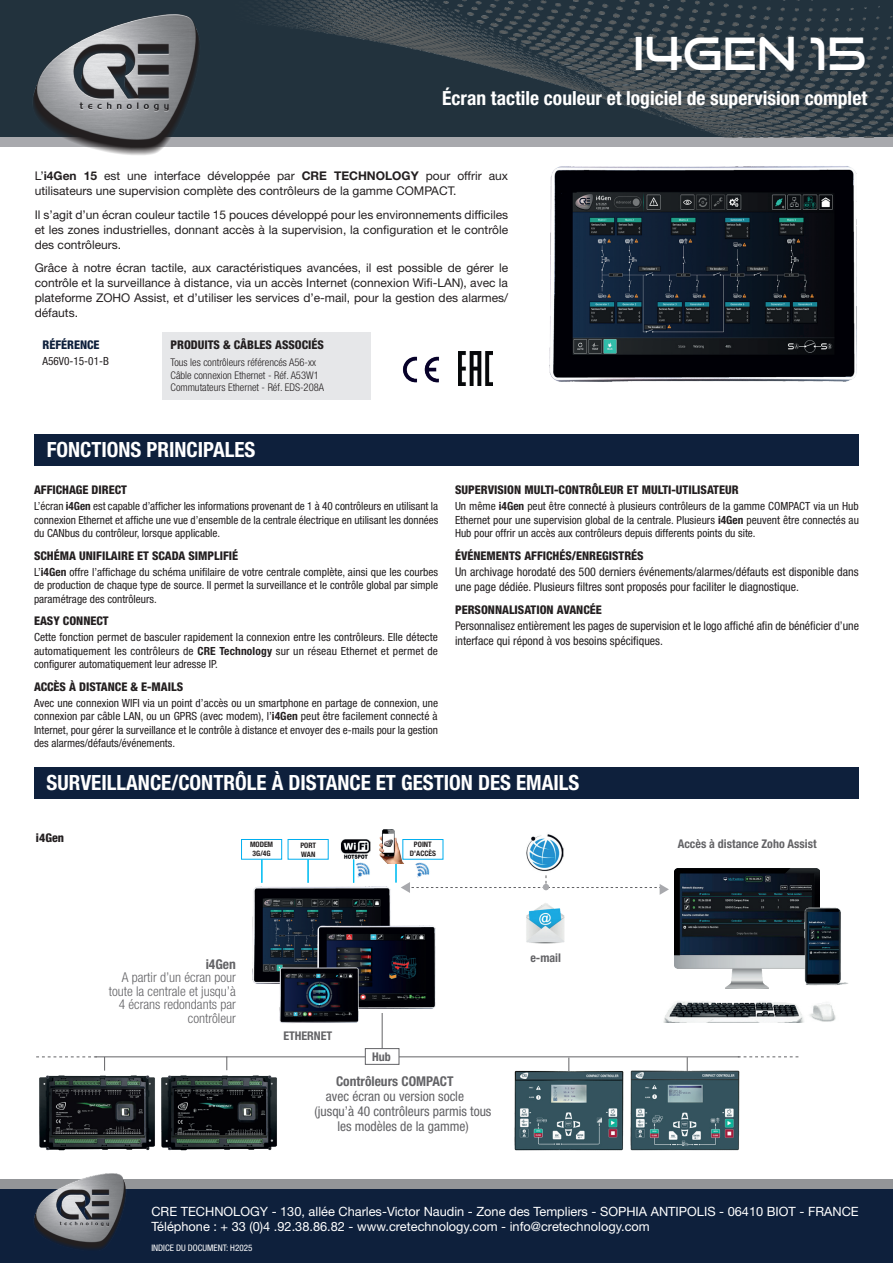
<style>
.page{position:relative;width:893px;height:1263px;background:#fff}
.page>*{position:absolute;margin:0;border:0;box-sizing:border-box;transform-origin:0 0}
.t1{font:45.15px "Good Times Rg";color:#fff}
.t2{font:700 condensed 21px "Helvetica Neue LT Std";color:#fff}
.t3{font:700 condensed 19.5px "Helvetica Neue LT Std";color:#fff}
.t4{font:condensed 13.5px "Helvetica Neue LT Std";color:#636366}
.t5{font:300 condensed 13.5px/13.5px "Helvetica Neue LT Std";color:#636366;text-align:right}
.t6{font:700 condensed 13.5px "Helvetica Neue LT Std";color:#636366}
.t7{font:12.75px/15.3px "Helvetica Neue LT Std";color:#fff}
.t8{font:12px/15px "Helvetica Neue LT Std";color:#231f20;text-align:justify}
.t9{font:condensed 12px/14.4px "Helvetica Neue LT Std";color:#231f20}
.t10{font:800 condensed 12px "Helvetica Neue LT Std";color:#231f20}
.t11{font:700 condensed 12px "Helvetica Neue LT Std";color:#636366}
.t12{font:800 condensed 12px "Helvetica Neue LT Std";color:#0e203c}
.t13{font:condensed 11.25px/13.5px "Helvetica Neue LT Std";color:#231f20;text-align:justify}
.t14{font:300 condensed 10.5px/12.6px "Helvetica Neue LT Std";color:#231f20}
.t15{font:condensed 9px "Helvetica Neue LT Std";color:#fff}
.t16{font:700 condensed 7.5px/9px "Helvetica Neue LT Std";color:#231f20;text-align:center}
.s1{font-weight:700}
</style>
<div class="page">
<div style="left:0;top:1181px;width:893px;height:82px;background:#0e203c"></div>
<div style="left:0;top:1179px;width:893px;height:10px;background:#939598"></div>
<div style="left:0;top:137px;width:893px;height:10px;background:#a8a9ad"></div>
<img style="left:161px;top:0;width:732px;height:137px">
<img style="left:6px;top:6px;width:199px;height:149px">
<img style="left:34px;top:1173px;width:92px;height:76px">
<div style="left:34px;top:434px;width:825px;height:32px;background:#0e203c"></div>
<img style="left:549px;top:166px;width:308px;height:216px">
<img style="left:403px;top:356px;width:36px;height:27px">
<img style="left:459px;top:352px;width:34px;height:34px">
<div style="left:34px;top:767px;width:825px;height:32px;background:#0e203c"></div>
<hr style="left:95px;top:1056px;width:644px;height:1px;background:#636366">
<svg style="left:226px;top:1056px;width:1px;height:14px"></svg>
<hr style="left:382px;top:1013px;width:1px;height:44px;background:#636366">
<img style="left:514px;top:1068px;width:110px;height:83px">
<img style="left:161px;top:1075px;width:116px;height:76px">
<img style="left:675px;top:868px;width:144px;height:120px">
<img style="left:526px;top:903px;width:39px;height:41px">
<img style="left:252px;top:875px;width:184px;height:156px">
<img style="left:39px;top:1075px;width:116px;height:76px">
<img style="left:630px;top:1068px;width:110px;height:83px">
<svg style="left:104px;top:1057px;width:1px;height:13px"></svg>
<svg style="left:687px;top:1057px;width:1px;height:14px"></svg>
<svg style="left:36px;top:1056px;width:61px;height:1px"></svg>
<svg style="left:738px;top:1056px;width:60px;height:1px"></svg>
<div style="left:288px;top:839px;width:40px;height:20px;background:#fff;border:1px solid #00aeef"></div>
<div style="left:241px;top:839px;width:41px;height:20px;background:#fff;border:1px solid #00aeef"></div>
<img style="left:340px;top:839px;width:30px;height:19px">
<img style="left:351px;top:862px;width:22px;height:19px">
<svg style="left:261px;top:859px;width:2px;height:24px"></svg>
<svg style="left:308px;top:859px;width:1px;height:24px"></svg>
<svg style="left:353px;top:859px;width:2px;height:24px"></svg>
<img style="left:379px;top:829px;width:24px;height:35px">
<div style="left:403px;top:839px;width:40px;height:20px;background:#fff;border:1px solid #00aeef"></div>
<img style="left:663px;top:1001px;width:173px;height:21px">
<img style="left:526px;top:834px;width:38px;height:25px">
<svg style="left:396px;top:859px;width:273px;height:36px"></svg>
<div style="left:365px;top:1048px;width:34px;height:17px;background:#fff;border:1px solid #636366"></div>
<img style="left:804px;top:906px;width:44px;height:81px">
<div style="left:162px;top:332px;width:209px;height:68px;background:#e6e7e9"></div>
<h1 class="t1" style="left:633px;top:26px;width:236px">i4Gen 15</h1>
<h3 class="t3" style="left:442px;top:86px;width:426px">Écran tactile couleur et logiciel de supervision complet</h3>
<p class="t8" style="left:35px;top:168px;width:475px">L’<span class="s1">i4Gen 15</span> est une interface développée par <span class="s1">CRE TECHNOLOGY</span> pour offrir aux utilisateurs une supervision complète des contrôleurs de la gamme COMPACT.</p>
<p class="t8" style="left:35px;top:207px;width:475px">Il s’agit d’un écran couleur tactile 15 pouces développé pour les environnements difficiles et les zones industrielles, donnant accès à la supervision, la configuration et le contrôle des contrôleurs.</p>
<p class="t8" style="left:35px;top:260px;width:475px">Grâce à notre écran tactile, aux caractéristiques avancées, il est possible de gérer le contrôle et la surveillance à distance, via un accès Internet (connexion Wifi-LAN), avec la plateforme ZOHO Assist, et d’utiliser les services d’e-mail, pour la gestion des alarmes/ défauts.</p>
<p class="t10" style="left:171px;top:337px;width:155px">PRODUITS &amp; CÂBLES ASSOCIÉS</p>
<p class="t14" style="left:171px;top:356px;width:155px">Tous les contrôleurs référencés A56-xx<br>Câble connexion Ethernet - Réf. A53W1<br>Commutateurs Ethernet - Réf. EDS-208A</p>
<p class="t12" style="left:43px;top:337px;width:59px">RÉFÉRENCE</p>
<p class="t13" style="left:43px;top:354px;width:68px">A56V0-15-01-B</p>
<h2 class="t2" style="left:47px;top:437px;width:210px">FONCTIONS PRINCIPALES</h2>
<p class="t10" style="left:34px;top:483px;width:94px">AFFICHAGE DIRECT</p>
<p class="t13" style="left:34px;top:499px;width:406px">L’écran <span class="s1">i4Gen</span> est capable d’afficher les informations provenant de 1 à 40 contrôleurs en utilisant la connexion Ethernet et affiche une vue d’ensemble de la centrale électrique en utilisant les données du CANbus du contrôleur, lorsque applicable.</p>
<p class="t10" style="left:34px;top:548px;width:206px">SCHÉMA UNIFILAIRE ET SCADA SIMPLIFIÉ</p>
<p class="t13" style="left:34px;top:565px;width:406px">L’<span class="s1">i4Gen</span> offre l’affichage du schéma unifilaire de votre centrale complète, ainsi que les courbes de production de chaque type de source. Il permet la surveillance et le contrôle global par simple paramétrage des contrôleurs.</p>
<p class="t10" style="left:34px;top:614px;width:76px">EASY CONNECT</p>
<p class="t13" style="left:34px;top:630px;width:405px">Cette fonction permet de basculer rapidement la connexion entre les contrôleurs. Elle détecte automatiquement les contrôleurs de <span class="s1">CRE Technology</span> sur un réseau Ethernet et permet de configurer automatiquement leur adresse IP.</p>
<p class="t10" style="left:34px;top:679px;width:151px">ACCÈS À DISTANCE &amp; E-MAILS</p>
<p class="t13" style="left:34px;top:696px;width:406px">Avec une connexion WIFI via un point d’accès ou un smartphone en partage de connexion, une connexion par câble LAN, ou un GPRS (avec modem), l’<span class="s1">i4Gen</span> peut être facilement connecté à Internet, pour gérer la surveillance et le contrôle à distance et envoyer des e-mails pour la gestion des alarmes/défauts/événements.</p>
<p class="t10" style="left:455px;top:483px;width:285px">SUPERVISION MULTI-CONTRÔLEUR ET MULTI-UTILISATEUR</p>
<p class="t13" style="left:455px;top:499px;width:405px">Un même <span class="s1">i4Gen</span> peut être connecté à plusieurs contrôleurs de la gamme COMPACT via un Hub Ethernet pour une supervision global de la centrale. Plusieurs <span class="s1">i4Gen</span> peuvent être connectés au Hub pour offrir un accès aux contrôleurs depuis differents points du site.</p>
<p class="t10" style="left:455px;top:548px;width:190px">ÉVÉNEMENTS AFFICHÉS/ENREGISTRÉS</p>
<p class="t9" style="left:455px;top:565px;width:405px">Un archivage horodaté des 500 derniers événements/alarmes/défauts est disponible dans une page dédiée. Plusieurs filtres sont proposés pour faciliter le diagnostique.</p>
<p class="t10" style="left:455px;top:602px;width:148px">PERSONNALISATION AVANCÉE</p>
<p class="t9" style="left:455px;top:619px;width:406px">Personnalisez entièrement les pages de supervision et le logo affiché afin de bénéficier d’une interface qui répond à vos besoins spécifiques.</p>
<h2 class="t2" style="left:47px;top:770px;width:534px">SURVEILLANCE/CONTRÔLE À DISTANCE ET GESTION DES EMAILS</h2>
<p class="t10" style="left:36px;top:830px;width:30px">i4Gen</p>
<p class="t16" style="left:250px;top:840px;width:25px">MODEM<br>3G/4G</p>
<p class="t16" style="left:410px;top:840px;width:27px">POINT<br>D’ACCÈS</p>
<p class="t16" style="left:300px;top:840px;width:17px;text-align:left">PORT<br>WAN</p>
<p class="t6" style="left:206px;top:956px;width:32px">i4Gen</p>
<p class="t5" style="left:109px;top:970px;width:129px">A partir d’un écran pour toute la centrale et jusqu’à<br>4 écrans redondants par contrôleur</p>
<p class="t11" style="left:283px;top:1028px;width:51px">ETHERNET</p>
<p class="t11" style="left:372px;top:1049px;width:20px">Hub</p>
<p class="t6" style="left:336px;top:1073px;width:119px">Contrôleurs COMPACT</p>
<p class="t4" style="left:326px;top:1088px;width:140px">avec écran ou version socle</p>
<p class="t4" style="left:315px;top:1103px;width:178px">(jusqu’à 40 contrôleurs parmis tous</p>
<p class="t4" style="left:337px;top:1118px;width:133px">les modèles de la gamme)</p>
<p class="t11" style="left:530px;top:950px;width:32px">e-mail</p>
<p class="t11" style="left:678px;top:836px;width:140px">Accès à distance Zoho Assist</p>
<p class="t7" style="left:151px;top:1203px;width:709px">CRE TECHNOLOGY - 130, allée Charles-Victor Naudin - Zone des Templiers - SOPHIA ANTIPOLIS - 06410 BIOT - FRANCE<br>Téléphone : + 33 (0)4 .92.38.86.82 - www.cretechnology.com - info@cretechnology.com</p>
<p class="t15" style="left:151px;top:1242px;width:102px">INDICE DU DOCUMENT: H2025</p>
</div>
